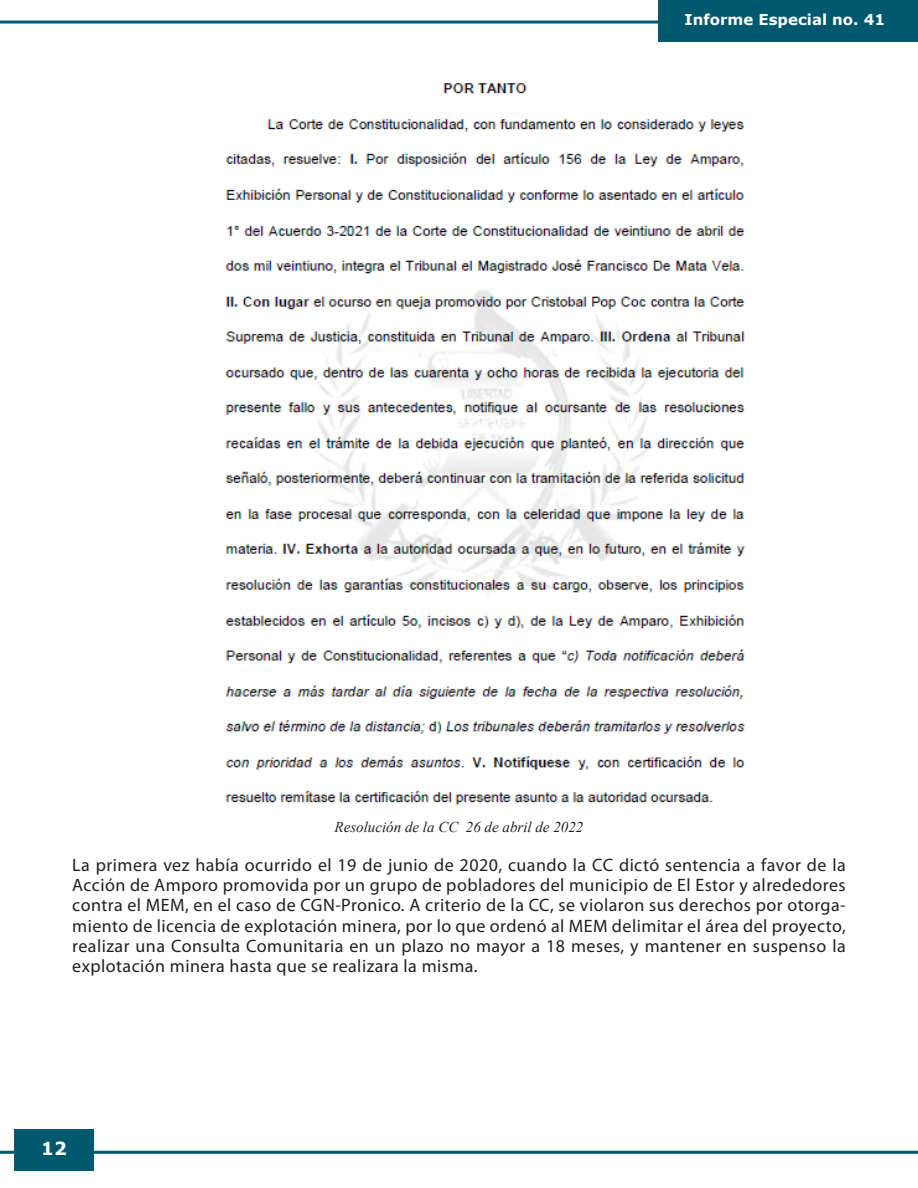
<style>
.page{position:relative;width:918px;height:1188px;background:#fff}
.page>*{position:absolute;margin:0;border:0;box-sizing:border-box;transform-origin:0 0}
.t1{font:18px/20.2px "Myriad Pro";letter-spacing:.025em;color:#231f20;text-align:justify}
.t2{font:700 18px "Verdana";color:#fff}
.t3{font:italic 15px "Times New Roman";color:#231f20}
.t4{font:700 15px "Verdana";color:#fff}
</style>
<div class="page">
<hr style="left:0;top:1151px;width:918px;height:3px;background:#00586f">
<div style="left:14px;top:1130px;width:80px;height:41px;background:#00586f"></div>
<hr style="left:0;top:21px;width:658px;height:3px;background:#00586f">
<div style="left:658px;top:0;width:260px;height:41px;background:#00586f"></div>
<img style="left:225px;top:83px;width:520px;height:722px">
<p class="t4" style="left:685px;top:9px;width:202px">Informe Especial no. 41</p>
<p class="t3" style="left:335px;top:817px;width:250px">Resolución de la CC 26 de abril de 2022</p>
<p class="t1" style="left:72px;top:854px;width:775px">La primera vez había ocurrido el 19 de junio de 2020, cuando la CC dictó sentencia a favor de la Acción de Amporo promovida por un grupo de pobladores del municipio de El Estor y alrededores contra el MEM, en el caso de CGN-Pronico. A criterio de la CC, se violaron sus derechos por otorga&shy;miento de licencia de explotación minera, por lo que ordenó al MEM delimitar el área del proyecto, realizar una Consulta Comunitaria en un plazo no mayor a 18 meses, y mantener en suspenso la explotación minera hasta que se realizara la misma.</p>
<p class="t2" style="left:41px;top:1136px;width:27px">12</p>
</div>
